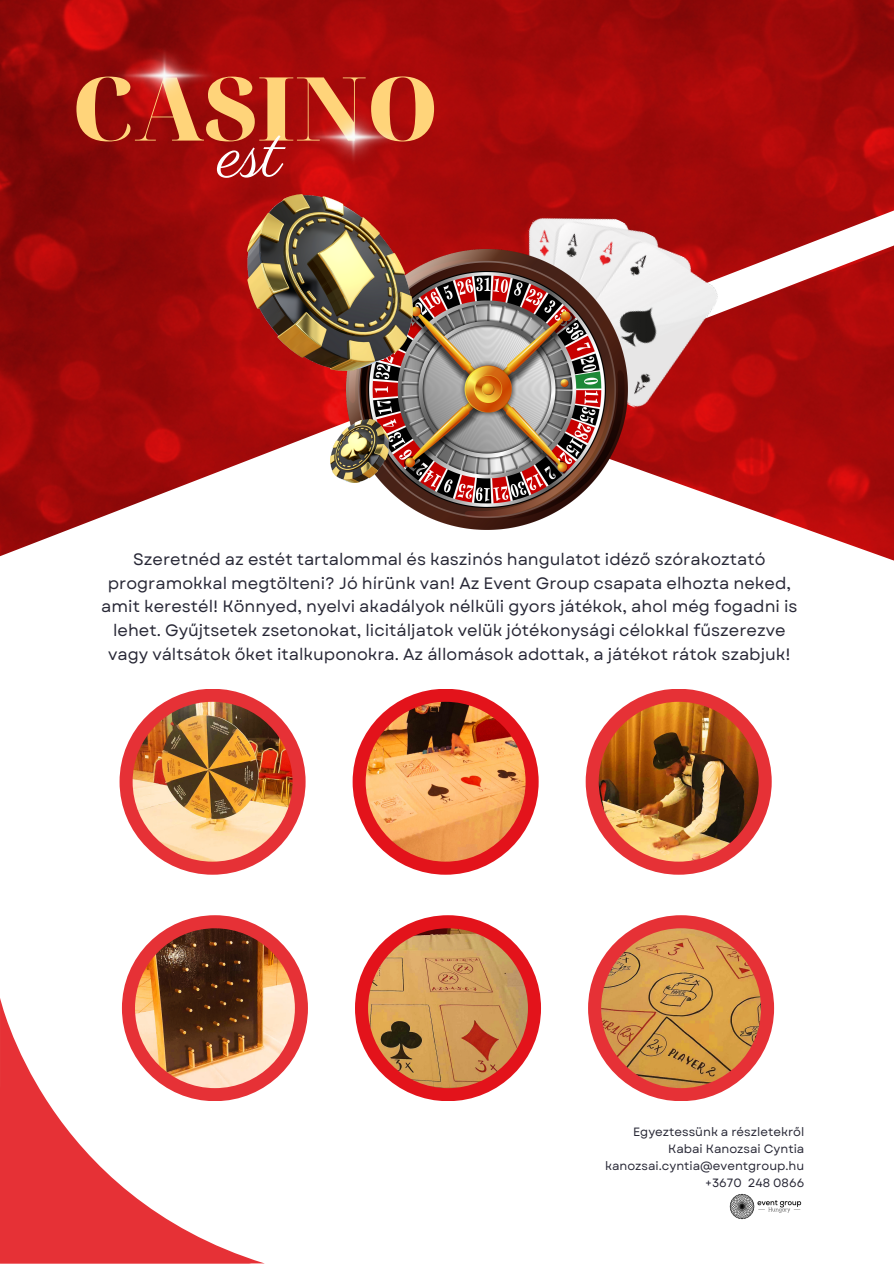
<style>
.page{position:relative;width:894px;height:1264px;background:#fff}
.page>*{position:absolute;margin:0;border:0;box-sizing:border-box;transform-origin:0 0}
.t1{font:900 88.35px "Noto Serif Display";color:#ffd47a}
.t2{font:71.4px "Parisienne";color:#fff}
.t3{font:16.5px/23.7px "Garet";color:#272735;text-align:center}
.t4{font:12px "Garet";color:#272735}
</style>
<div class="page">
<img style="left:0;top:0;width:893px;height:169px">
<svg style="left:0;top:997px;width:264px;height:266px"></svg>
<svg style="left:0;top:1086px;width:251px;height:177px"></svg>
<img style="left:98px;top:44px;width:133px;height:63px">
<img style="left:287px;top:105px;width:133px;height:63px">
<svg style="left:0;top:169px;width:893px;height:392px"></svg>
<img style="left:479px;top:188px;width:251px;height:232px">
<img style="left:346px;top:250px;width:280px;height:280px">
<img style="left:247px;top:194px;width:165px;height:177px">
<img style="left:330px;top:420px;width:58px;height:63px">
<div style="left:119px;top:688px;width:186px;height:186px;background:#e63136;border-radius:50%"></div>
<div style="left:352px;top:688px;width:186px;height:186px;background:#e3131b;border-radius:50%"></div>
<div style="left:585px;top:688px;width:186px;height:186px;background:#e63136;border-radius:50%"></div>
<img style="left:133px;top:701px;width:159px;height:160px;border-radius:50%">
<img style="left:365px;top:701px;width:160px;height:160px;border-radius:50%">
<img style="left:598px;top:701px;width:160px;height:160px;border-radius:50%">
<div style="left:122px;top:915px;width:186px;height:186px;background:#e63136;border-radius:50%"></div>
<div style="left:355px;top:915px;width:186px;height:186px;background:#e3131b;border-radius:50%"></div>
<div style="left:588px;top:915px;width:185px;height:186px;background:#e63136;border-radius:50%"></div>
<img style="left:135px;top:928px;width:160px;height:160px;border-radius:50%">
<img style="left:368px;top:928px;width:160px;height:160px;border-radius:50%">
<img style="left:601px;top:928px;width:159px;height:160px;border-radius:50%">
<img style="left:729px;top:1193px;width:73px;height:27px">
<p class="t1" style="left:72px;top:46px;width:368px">CASINO</p>
<p class="t2" style="left:218px;top:111px;width:65px">est</p>
<p class="t3" style="left:101px;top:547px;width:697px">Szeretnéd az estét tartalommal és kaszinós hangulatot idéző szórakoztató programokkal megtölteni? Jó hírünk van! Az Event Group csapata elhozta neked, amit kerestél! Könnyed, nyelvi akadályok nélküli gyors játékok, ahol még fogadni is lehet. Gyűjtsetek zsetonokat, licitáljatok velük jótékonysági célokkal fűszerezve vagy váltsátok őket italkuponokra. Az állomások adottak, a játékot rátok szabjuk!</p>
<p class="t4" style="left:633px;top:1123px;width:173px">Egyeztessünk a részletekről</p>
<p class="t4" style="left:668px;top:1140px;width:138px">Kabai Kanozsai Cyntia</p>
<p class="t4" style="left:605px;top:1157px;width:201px">kanozsai.cyntia@eventgroup.hu</p>
<p class="t4" style="left:705px;top:1174px;width:101px">+3670 248 0866</p>
</div>
